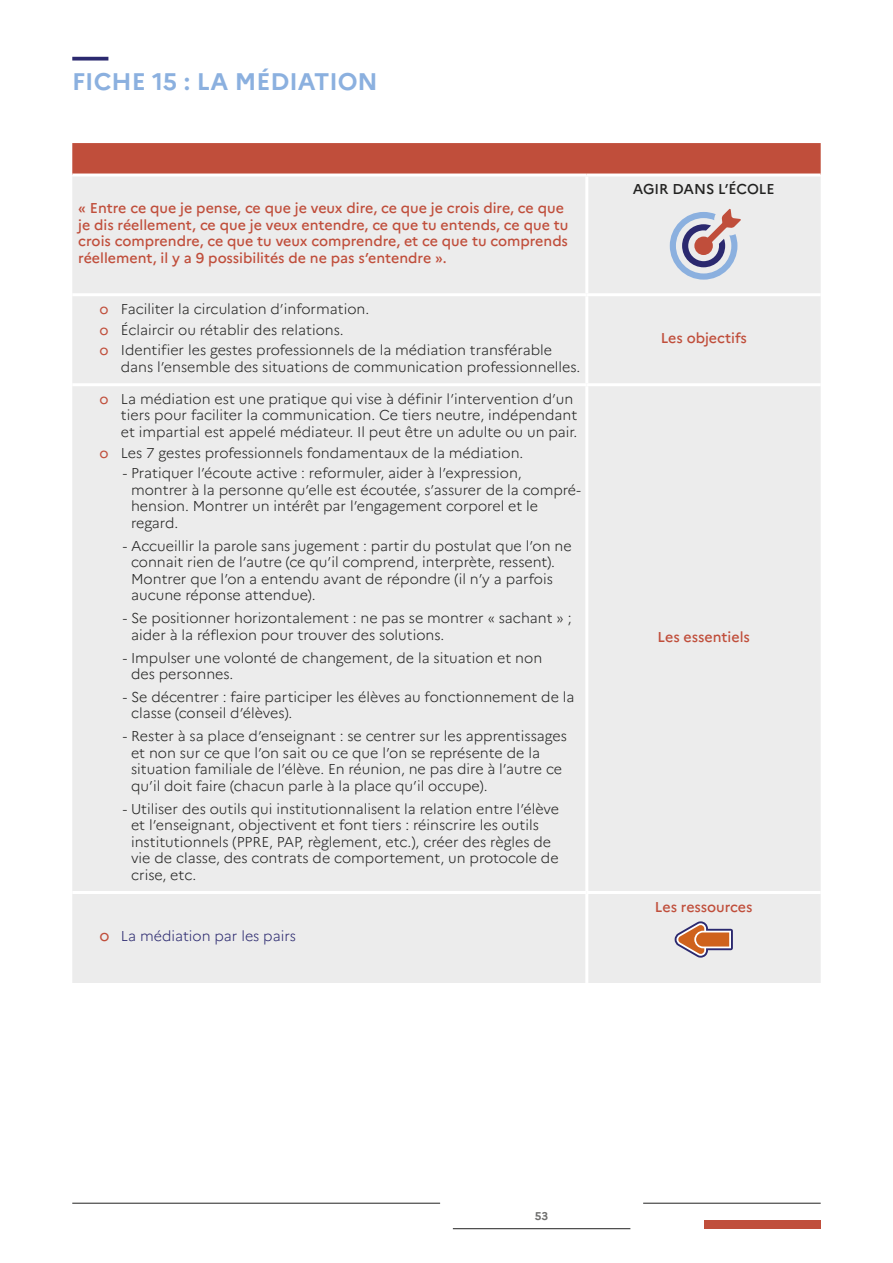
<style>
.page{position:relative;width:893px;height:1263px;background:#fff}
.page>*{position:absolute;margin:0;border:0;box-sizing:border-box;transform-origin:0 0}
.t1{font:700 24px "Marianne";color:#8bb0df}
.t2{font:300 14.25px/16.5px "Marianne";color:#222221}
.t3{font:500 14.25px/16.5px "Marianne";color:#c04e3b}
.t4{font:300 14.25px "Marianne";color:#2b296f}
.t5{font:500 14.25px "Marianne";color:#222221}
.t6{font:700 11.25px "Marianne";color:#6f6f6e}
.s1{font-weight:400;color:#c04e3b}
.s2{font-weight:400;font-size:15.75px;color:#c04e3b}
</style>
<div class="page">
<hr style="left:72px;top:1203px;width:368px;height:1px;background:#222221">
<hr style="left:643px;top:1203px;width:178px;height:1px;background:#222221">
<hr style="left:453px;top:1228px;width:177px;height:1px;background:#222221">
<div style="left:704px;top:1220px;width:117px;height:9px;background:#c04e3b"></div>
<svg style="left:72px;top:57px;width:36px;height:4px"></svg>
<div style="left:72px;top:143px;width:749px;height:31px;background:#c04e3b"></div>
<div style="left:72px;top:177px;width:749px;height:806px;background:#ececec"></div>
<hr style="left:585px;top:177px;width:3px;height:116px;background:#fff">
<hr style="left:72px;top:293px;width:515px;height:3px;background:#fff">
<hr style="left:587px;top:293px;width:234px;height:3px;background:#fff">
<hr style="left:585px;top:296px;width:3px;height:87px;background:#fff">
<hr style="left:72px;top:383px;width:515px;height:3px;background:#fff">
<hr style="left:587px;top:383px;width:234px;height:3px;background:#fff">
<hr style="left:585px;top:386px;width:3px;height:505px;background:#fff">
<hr style="left:72px;top:891px;width:515px;height:3px;background:#fff">
<hr style="left:587px;top:891px;width:234px;height:3px;background:#fff">
<hr style="left:585px;top:894px;width:3px;height:89px;background:#fff">
<svg style="left:670px;top:208px;width:71px;height:72px;background:#bdb7c6"></svg>
<svg style="left:674px;top:921px;width:59px;height:37px;background:#caa393"></svg>
<h1 class="t1" style="left:72px;top:67px;width:307px">FICHE 15 : LA MÉDIATION</h1>
<p class="t3" style="left:78px;top:200px;width:492px">« Entre ce que je pense, ce que je veux dire, ce que je crois dire, ce que je dis réellement, ce que je veux entendre, ce que tu entends, ce que tu crois comprendre, ce que tu veux comprendre, et ce que tu comprends réellement, il y a 9 possibilités de ne pas s’entendre ».</p>
<p class="t2" style="left:100px;top:298px;width:454px;line-height:20.7px"><span class="s1">o</span> Faciliter la circulation d’information.<br><span class="s1">o</span> Éclaircir ou rétablir des relations.<br><span class="s1">o</span> Identifier les gestes professionnels de la médiation transférable</p>
<p class="t2" style="left:121px;top:359px;width:461px">dans l’ensemble des situations de communication professionnelles.</p>
<p class="t2" style="left:121px;top:391px;width:458px;text-indent:-21px"><span class="s1">o</span> La médiation est une pratique qui vise à définir l’intervention d’un tiers pour faciliter la communication. Ce tiers neutre, indépendant et impartial est appelé médiateur. Il peut être un adulte ou un pair.</p>
<p class="t2" style="left:100px;top:444px;width:425px"><span class="s1">o</span> Les 7 gestes professionnels fondamentaux de la médiation.</p>
<p class="t2" style="left:131px;top:465px;width:451px;text-indent:-8px">- Pratiquer l’écoute active : reformuler, aider à l’expression, montrer à la personne qu’elle est écoutée, s’assurer de la compré&shy;hension. Montrer un intérêt par l’engagement corporel et le regard.</p>
<p class="t2" style="left:131px;top:537px;width:442px;text-indent:-8px">- Accueillir la parole sans jugement : partir du postulat que l’on ne connait rien de l’autre (ce qu’il comprend, interprète, ressent).<br>Montrer que l’on a entendu avant de répondre (il n’y a parfois aucune réponse attendue).</p>
<p class="t2" style="left:131px;top:610px;width:442px;text-indent:-8px">- Se positionner horizontalement : ne pas se montrer « sachant » ; aider à la réflexion pour trouver des solutions.</p>
<p class="t2" style="left:131px;top:649px;width:413px;text-indent:-8px">- Impulser une volonté de changement, de la situation et non des personnes.</p>
<p class="t2" style="left:131px;top:688px;width:445px;text-indent:-8px">- Se décentrer : faire participer les élèves au fonctionnement de la classe (conseil d’élèves).</p>
<p class="t2" style="left:131px;top:728px;width:437px;text-indent:-8px">- Rester à sa place d’enseignant : se centrer sur les apprentissages et non sur ce que l’on sait ou ce que l’on se représente de la situation familiale de l’élève. En réunion, ne pas dire à l’autre ce qu’il doit faire (chacun parle à la place qu’il occupe).</p>
<p class="t2" style="left:131px;top:800px;width:430px;text-indent:-8px">- Utiliser des outils qui institutionnalisent la relation entre l’élève et l’enseignant, objectivent et font tiers : réinscrire les outils institutionnels (PPRE, PAP, règlement, etc.), créer des règles de vie de classe, des contrats de comportement, un protocole de crise, etc.</p>
<p class="t4" style="left:100px;top:927px;width:198px"><span class="s2">o</span> La médiation par les pairs</p>
<p class="t5" style="left:633px;top:180px;width:143px">AGIR DANS L’ÉCOLE</p>
<p class="t3" style="left:661px;top:330px;width:88px">Les objectifs</p>
<p class="t3" style="left:658px;top:628px;width:94px">Les essentiels</p>
<p class="t3" style="left:655px;top:898px;width:99px">Les ressources</p>
<p class="t6" style="left:535px;top:1209px;width:15px">53</p>
</div>
